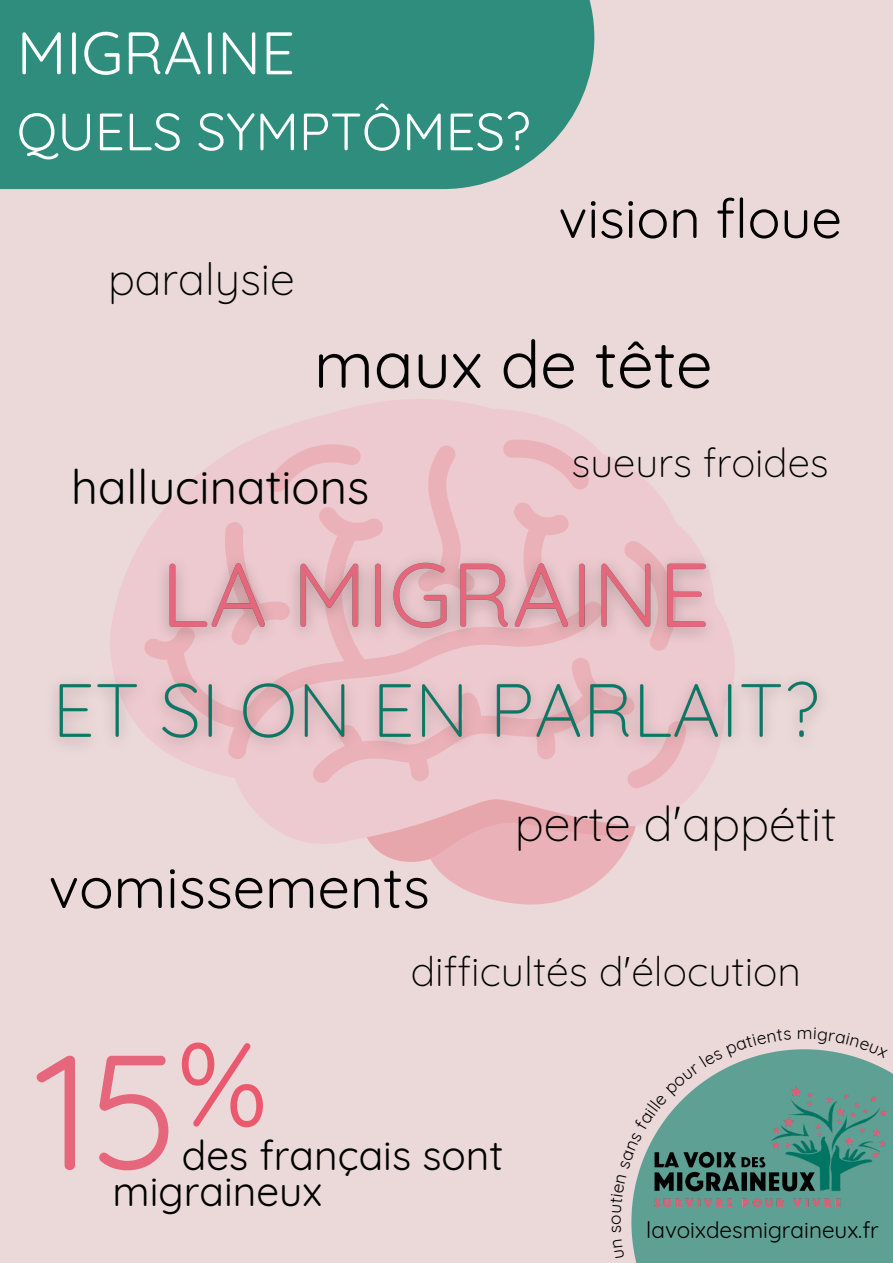
<style>
.page{position:relative;width:893px;height:1263px;background:#ebd8d8}
.page>*{position:absolute;margin:0;border:0;box-sizing:border-box;transform-origin:0 0}
.t1{font:163.2px "Quicksand";color:#e6667c}
.t2{font:118.2px "Quicksand";color:#ea596e}
.t3{font:65.78px "Quicksand";color:#000}
.t4{font:60px "Quicksand";color:#fff}
.t5{font:57.75px "Quicksand";color:#000}
.t6{font:54.75px "Quicksand";color:#000}
.t7{font:52.5px "Quicksand";color:#fff}
.t8{font:300 48.75px "Quicksand";color:#000}
.t9{font:47.25px "Quicksand";color:#000}
.t10{font:300 45px "Quicksand";color:#000}
.t11{font:300 41.25px "Quicksand";color:#000}
.t12{font:40.8px/36.1px "Quicksand";color:#000}
.t13{font:300 40.5px "Quicksand";color:#000}
.t14{font:22.5px "Quicksand";color:#000}
</style>
<div class="page">
<svg style="left:393px;top:859px;width:227px;height:46px"></svg>
<svg style="left:239px;top:399px;width:463px;height:460px;fill:#ebcacf"></svg>
<svg style="left:157px;top:436px;width:543px;height:352px"></svg>
<svg style="left:220px;top:444px;width:415px;height:339px;fill:#edcacf"></svg>
<img style="left:55px;top:518px;width:765px;height:263px">
<div style="left:631px;top:1049px;width:262px;height:214px;background:#5ea094"></div>
<img style="left:791px;top:1085px;width:95px;height:126px">
<div style="left:0;top:0;width:594px;height:189px;background:#2f8d7e"></div>
<svg style="left:631px;top:1049px;width:160px;height:183px"></svg>
<svg style="left:798px;top:1049px;width:89px;height:9px"></svg>
<h3 class="t4" style="left:17px;top:6px;width:280px">MIGRAINE</h3>
<p class="t7" style="left:17px;top:91px;width:515px">QUELS SYMPTÔMES?</p>
<p class="t10" style="left:108px;top:244px;width:188px">paralysie</p>
<h3 class="t6" style="left:558px;top:176px;width:285px">vision floue</h3>
<h3 class="t3" style="left:314px;top:313px;width:400px">maux de tête</h3>
<p class="t9" style="left:71px;top:450px;width:299px">hallucinations</p>
<p class="t13" style="left:571px;top:431px;width:259px">sueurs froides</p>
<h3 class="t5" style="left:49px;top:843px;width:383px">vomissements</h3>
<p class="t8" style="left:515px;top:786px;width:323px">perte d'appétit</p>
<p class="t11" style="left:411px;top:939px;width:392px">difficultés d'élocution</p>
<h2 class="t2" style="left:176px;top:992px;width:93px">%</h2>
<h1 class="t1" style="left:36px;top:985px;width:145px">15</h1>
<p class="t12" style="left:113px;top:1133px;width:392px;text-indent:69px">des français sont migraineux</p>
<p class="t14" style="left:646px;top:1212px;width:234px">lavoixdesmigraineux.fr</p>
</div>
